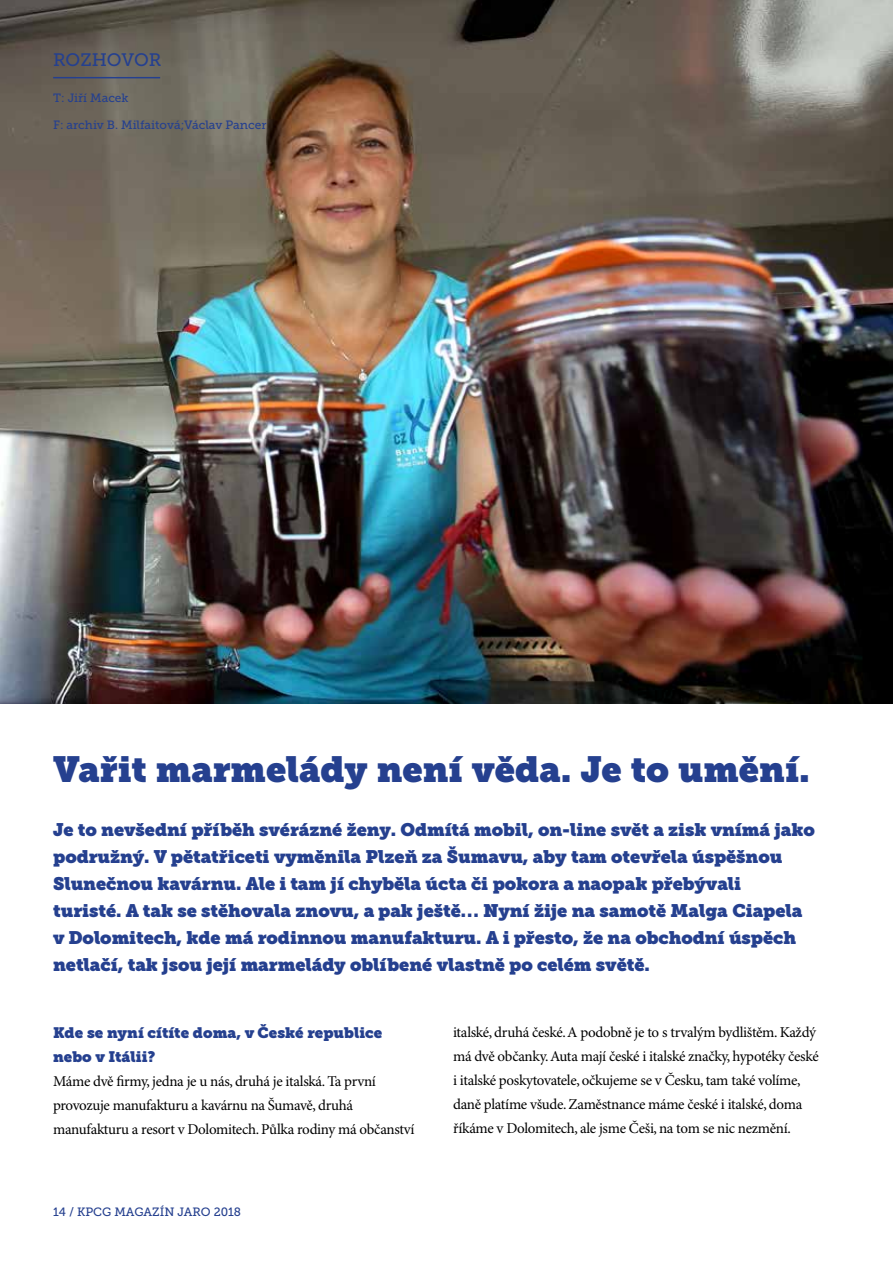
<style>
.page{position:relative;width:893px;height:1263px;background:#fff}
.page>*{position:absolute;margin:0;border:0;box-sizing:border-box;transform-origin:0 0}
.t1{font:36px "Museo Slab";color:#25408f}
.t2{font:18px/27px "Museo Slab";letter-spacing:-.005em;color:#25408f}
.t3{font:18px "Museo Slab 500";letter-spacing:-.005em;color:#25408f}
.t4{font:15px/24px "Minion Pro";letter-spacing:-.025em;color:#000}
.t5{font:15px/24px "Museo Slab";color:#25408f}
.t6{font:12px "Museo Slab 500";color:#25408f}
</style>
<div class="page">
<img style="left:0;top:0;width:893px;height:703px">
<hr style="left:53px;top:77px;width:107px;height:1px;background:#25408f">
<p class="t3" style="left:53px;top:50px;width:110px">ROZHOVOR</p>
<p class="t6" style="left:53px;top:92px;width:77px">T: Jiří Macek</p>
<p class="t6" style="left:53px;top:119px;width:215px">F: archiv B. Milfaitová;Václav Pancer</p>
<h1 class="t1" style="left:53px;top:748px;width:758px">Vařit marmelády není věda. Je to umění.</h1>
<p class="t2" style="left:53px;top:817px;width:763px">Je to nevšední příběh svérázné ženy. Odmítá mobil, on-line svět a zisk vnímá jako podružný. V pětatřiceti vyměnila Plzeň za Šumavu, aby tam otevřela úspěšnou Slunečnou kavárnu. Ale i tam jí chyběla úcta či pokora a naopak přebývali<br>turisté. A tak se stěhovala znovu, a pak ještě… Nyní žije na samotě Malga Ciapela v Dolomitech, kde má rodinnou manufakturu. A i přesto, že na obchodní úspěch netlačí, tak jsou její marmelády oblíbené vlastně po celém světě.</p>
<p class="t5" style="left:53px;top:1020px;width:331px">Kde se nyní cítíte doma, v České republice nebo v Itálii?</p>
<p class="t4" style="left:53px;top:1069px;width:363px">Máme dvě firmy, jedna je u nás, druhá je italská. Ta první provozuje manufakturu a kavárnu na Šumavě, druhá manufakturu a resort v Dolomitech. Půlka rodiny má občanství</p>
<p class="t6" style="left:53px;top:1205px;width:189px">14 / KPCG MAGAZÍN JARO 2018</p>
<p class="t4" style="left:453px;top:1021px;width:367px">italské, druhá české. A podobně je to s trvalým bydlištěm. Každý má dvě občanky. Auta mají české i italské značky, hypotéky české i italské poskytovatele, očkujeme se v Česku, tam také volíme, daně platíme všude. Zaměstnance máme české i italské, doma říkáme v Dolomitech, ale jsme Češi, na tom se nic nezmění.</p>
</div>
